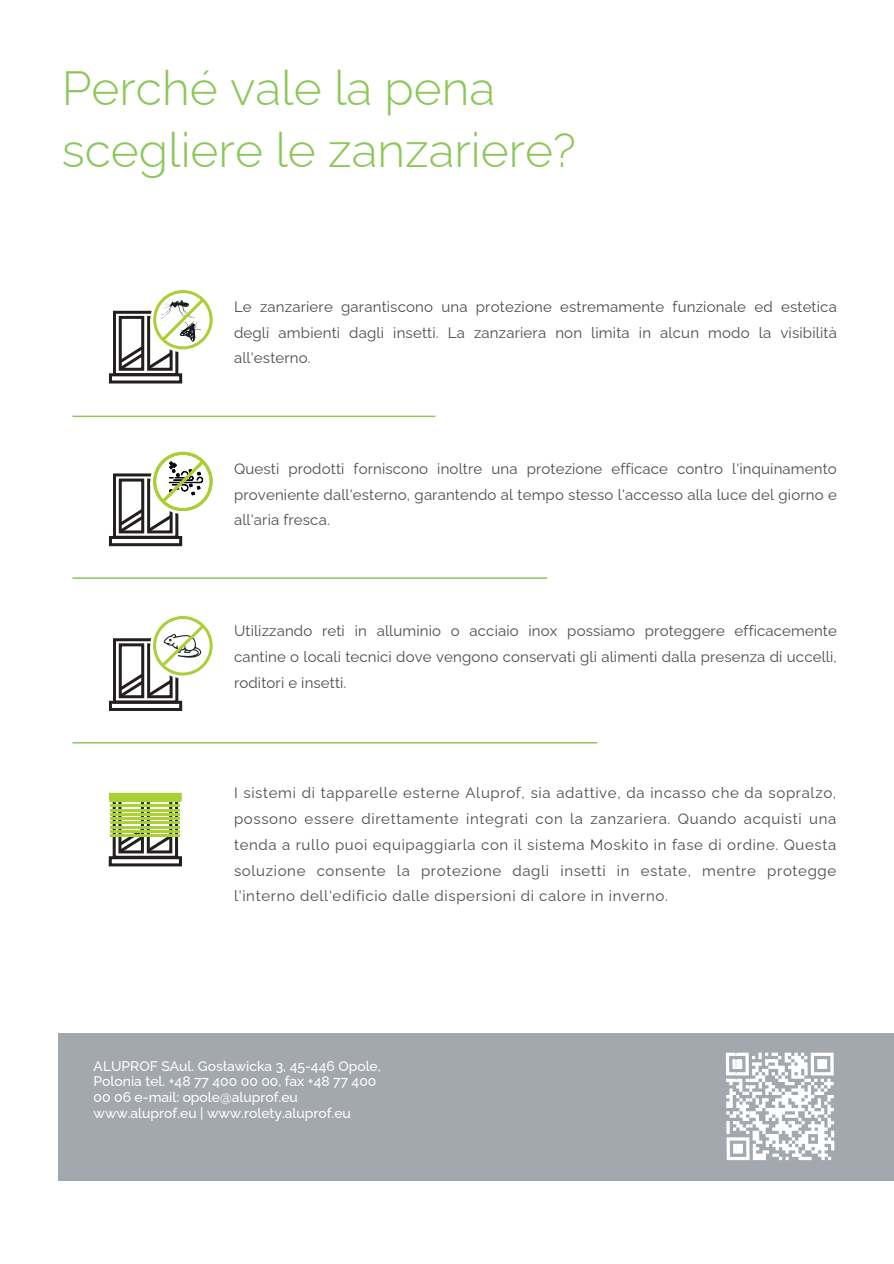
<style>
.page{position:relative;width:894px;height:1264px;background:#fff}
.page>*{position:absolute;margin:0;border:0;box-sizing:border-box;transform-origin:0 0}
.t1{font:300 48px/61.8px "Raleway";color:#8bc758}
.t2{font:15px/25.8px "Raleway";letter-spacing:.01em;color:#4e4b4c;text-align:justify}
.t3{font:500 13.95px/15.8px "Raleway";color:#fff}
</style>
<div class="page">
<div style="left:113px;top:638px;width:65px;height:65px;border:3px solid #241f1f"></div>
<div style="left:109px;top:700px;width:73px;height:11px;border:3px solid #241f1f"></div>
<div style="left:113px;top:473px;width:65px;height:65px;border:3px solid #241f1f"></div>
<div style="left:109px;top:536px;width:73px;height:10px;border:3px solid #241f1f"></div>
<div style="left:113px;top:311px;width:65px;height:65px;border:3px solid #241f1f"></div>
<div style="left:109px;top:373px;width:73px;height:10px;border:3px solid #241f1f"></div>
<div style="left:58px;top:1032px;width:835px;height:148px;background:#a3a7ae"></div>
<hr style="left:72px;top:415px;width:363px;height:2px;background:#8bc758">
<hr style="left:72px;top:577px;width:475px;height:2px;background:#8bc758">
<hr style="left:72px;top:742px;width:525px;height:1px;background:#8bc758">
<svg style="left:150px;top:449px;width:65px;height:65px"></svg>
<svg style="left:117px;top:452px;width:95px;height:83px"></svg>
<svg style="left:117px;top:290px;width:95px;height:82px"></svg>
<div style="left:113px;top:793px;width:65px;height:65px;border:3px solid #241f1f"></div>
<div style="left:109px;top:856px;width:73px;height:10px;border:3px solid #241f1f"></div>
<div style="left:118px;top:798px;width:26px;height:55px;border:3px solid #241f1f"></div>
<div style="left:147px;top:798px;width:25px;height:55px;border:3px solid #241f1f"></div>
<svg style="left:116px;top:828px;width:58px;height:27px"></svg>
<svg style="left:109px;top:792px;width:73px;height:10px"></svg>
<hr style="left:111px;top:804px;width:69px;height:3px;background:#a9d035">
<hr style="left:111px;top:808px;width:69px;height:3px;background:#a9d035">
<hr style="left:111px;top:813px;width:69px;height:2px;background:#a9d035">
<hr style="left:111px;top:817px;width:69px;height:2px;background:#a9d035">
<hr style="left:111px;top:821px;width:69px;height:3px;background:#a9d035">
<hr style="left:111px;top:825px;width:69px;height:3px;background:#a9d035">
<hr style="left:111px;top:830px;width:69px;height:2px;background:#a9d035">
<hr style="left:111px;top:834px;width:69px;height:2px;background:#a9d035">
<svg style="left:117px;top:616px;width:95px;height:83px"></svg>
<svg style="left:725px;top:1052px;width:109px;height:108px"></svg>
<p class="t1" style="left:62px;top:57px;width:515px">Perché vale la pena scegliere le zanzariere?</p>
<p class="t2" style="left:234px;top:293px;width:604px">Le zanzariere garantiscono una protezione estremamente funzionale ed estetica degli ambienti dagli insetti. La zanzariera non limita in alcun modo la visibilità all'esterno.</p>
<p class="t2" style="left:234px;top:455px;width:604px">Questi prodotti forniscono inoltre una protezione efficace contro l'inquinamento proveniente dall'esterno, garantendo al tempo stesso l'accesso alla luce del giorno e all'aria fresca.</p>
<p class="t2" style="left:234px;top:617px;width:604px">Utilizzando reti in alluminio o acciaio inox possiamo proteggere efficacemente cantine o locali tecnici dove vengono conservati gli alimenti dalla presenza di uccelli, roditori e insetti.</p>
<h1 class="t2" style="left:234px;top:779px;width:603px">I sistemi di tapparelle esterne Aluprof, sia adattive, da incasso che da sopralzo, possono essere direttamente integrati con la zanzariera. Quando acquisti una tenda a rullo puoi equipaggiarla con il sistema Moskito in fase di ordine. Questa soluzione consente la protezione dagli insetti in estate, mentre protegge l'interno dell'edificio dalle dispersioni di calore in inverno.</h1>
<p class="t3" style="left:94px;top:1057px;width:288px">ALUPROF SAul. Gosławicka 3, 45-446 Opole, Polonia tel. +48 77 400 00 00, fax +48 77 400<br>00 06 e-mail: opole@aluprof.eu www.aluprof.eu | www.rolety.aluprof.eu</p>
</div>
